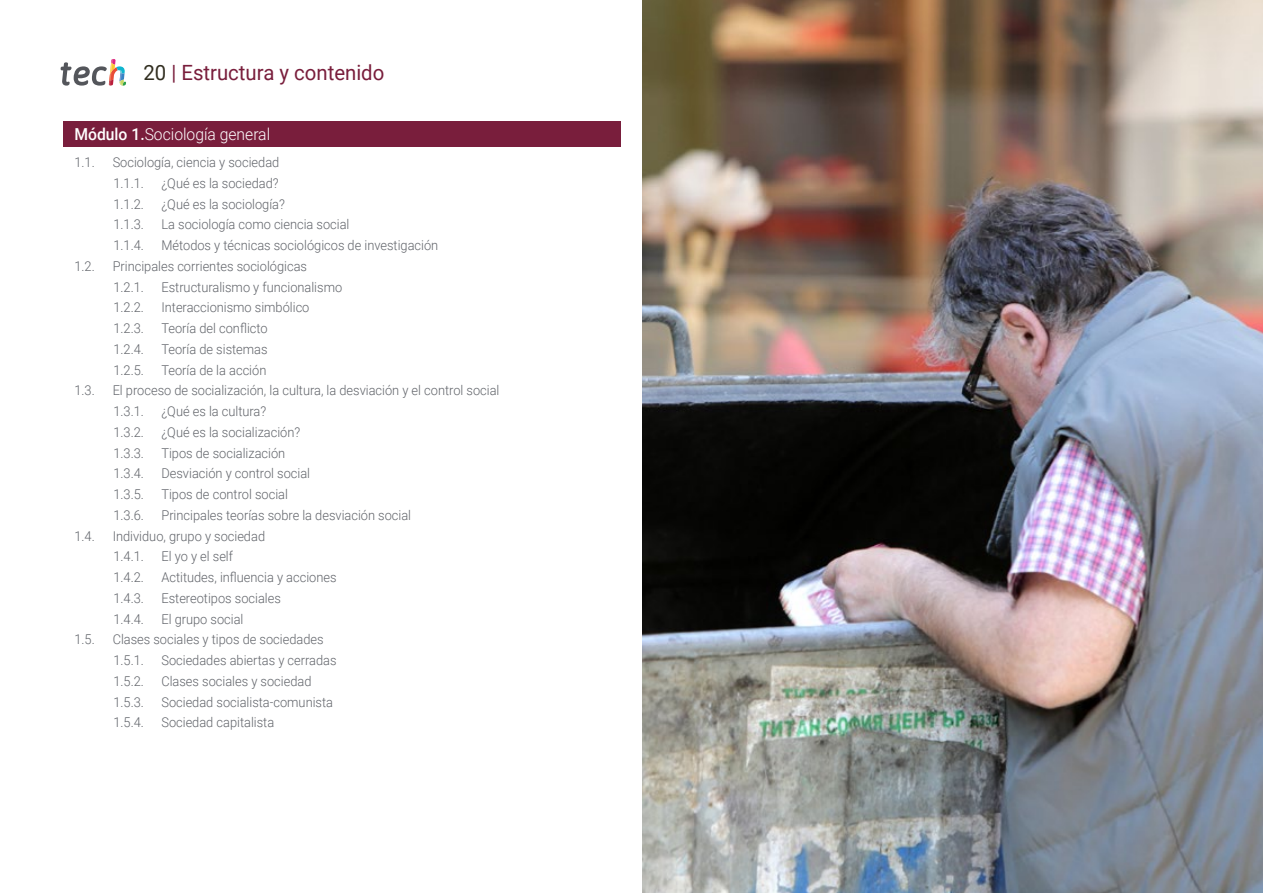
<style>
.page{position:relative;width:1263px;height:893px;background:#fff}
.page>*{position:absolute;margin:0;border:0;box-sizing:border-box;transform-origin:0 0}
.t1{font:21px "Roboto";color:#791e3c}
.t2{font:300 16.5px "Roboto";color:#fff;scale:.95 1}
.t3{font:300 13.5px/20.7px "Roboto";color:#61646a;scale:.95 1}
.s1{color:#312e20}
.s2{font-weight:500}
</style>
<div class="page">
<div style="left:63px;top:121px;width:558px;height:25px;background:#791e3c"></div>
<svg style="left:61px;top:59px;width:65px;height:27px"></svg>
<img style="left:642px;top:0;width:621px;height:893px">
<h1 class="t1" style="left:144px;top:57px;width:242px"><span class="s1">20</span> | Estructura y contenido</h1>
<p class="t2" style="left:74px;top:123px;width:208px"><span class="s2">Módulo 1.</span>Sociología general</p>
<p class="t3" style="left:74px;top:151px;width:23px">1.1.</p>
<p class="t3" style="left:113px;top:151px;width:177px">Sociología, ciencia y sociedad<br>1.1.1.</p>
<p class="t3" style="left:161px;top:172px;width:125px">¿Qué es la sociedad?</p>
<p class="t3" style="left:113px;top:193px;width:34px">1.1.2.</p>
<p class="t3" style="left:161px;top:193px;width:132px">¿Qué es la sociología?</p>
<p class="t3" style="left:113px;top:214px;width:34px">1.1.3.</p>
<p class="t3" style="left:161px;top:214px;width:199px">La sociología como ciencia social</p>
<p class="t3" style="left:113px;top:234px;width:34px">1.1.4.</p>
<p class="t3" style="left:161px;top:234px;width:293px">Métodos y técnicas sociológicos de investigación</p>
<p class="t3" style="left:74px;top:255px;width:23px">1.2.</p>
<p class="t3" style="left:113px;top:255px;width:206px">Principales corrientes sociológicas<br>1.2.1.</p>
<p class="t3" style="left:161px;top:276px;width:192px">Estructuralismo y funcionalismo</p>
<p class="t3" style="left:113px;top:297px;width:34px">1.2.2.</p>
<p class="t3" style="left:161px;top:297px;width:157px">Interaccionismo simbólico</p>
<p class="t3" style="left:113px;top:317px;width:34px">1.2.3.</p>
<p class="t3" style="left:161px;top:317px;width:113px">Teoría del conflicto</p>
<p class="t3" style="left:113px;top:338px;width:34px">1.2.4.</p>
<p class="t3" style="left:161px;top:338px;width:113px">Teoría de sistemas</p>
<p class="t3" style="left:113px;top:359px;width:34px">1.2.5.</p>
<p class="t3" style="left:161px;top:359px;width:112px">Teoría de la acción</p>
<p class="t3" style="left:74px;top:380px;width:23px">1.3.</p>
<p class="t3" style="left:113px;top:380px;width:409px">El proceso de socialización, la cultura, la desviación y el control social<br>1.3.1.</p>
<p class="t3" style="left:161px;top:400px;width:112px">¿Qué es la cultura?</p>
<p class="t3" style="left:113px;top:421px;width:34px">1.3.2.</p>
<p class="t3" style="left:161px;top:421px;width:148px">¿Qué es la socialización?</p>
<p class="t3" style="left:113px;top:442px;width:34px">1.3.3.</p>
<p class="t3" style="left:161px;top:442px;width:132px">Tipos de socialización</p>
<p class="t3" style="left:113px;top:463px;width:34px">1.3.4.</p>
<p class="t3" style="left:161px;top:463px;width:158px">Desviación y control social</p>
<p class="t3" style="left:113px;top:483px;width:34px">1.3.5.</p>
<p class="t3" style="left:161px;top:483px;width:135px">Tipos de control social</p>
<p class="t3" style="left:113px;top:504px;width:34px">1.3.6.</p>
<p class="t3" style="left:161px;top:504px;width:264px">Principales teorías sobre la desviación social</p>
<p class="t3" style="left:74px;top:525px;width:23px">1.4.</p>
<p class="t3" style="left:113px;top:525px;width:162px">Individuo, grupo y sociedad<br>1.4.1.</p>
<p class="t3" style="left:161px;top:546px;width:77px">El yo y el self</p>
<p class="t3" style="left:113px;top:566px;width:34px">1.4.2.</p>
<p class="t3" style="left:161px;top:566px;width:186px">Actitudes, influencia y acciones</p>
<p class="t3" style="left:113px;top:587px;width:34px">1.4.3.</p>
<p class="t3" style="left:161px;top:587px;width:127px">Estereotipos sociales</p>
<p class="t3" style="left:113px;top:608px;width:34px">1.4.4.</p>
<p class="t3" style="left:161px;top:608px;width:88px">El grupo social</p>
<p class="t3" style="left:74px;top:629px;width:23px">1.5.</p>
<p class="t3" style="left:113px;top:629px;width:224px">Clases sociales y tipos de sociedades<br>1.5.1.</p>
<p class="t3" style="left:161px;top:649px;width:186px">Sociedades abiertas y cerradas</p>
<p class="t3" style="left:113px;top:670px;width:34px">1.5.2.</p>
<p class="t3" style="left:161px;top:670px;width:159px">Clases sociales y sociedad</p>
<p class="t3" style="left:113px;top:691px;width:34px">1.5.3.</p>
<p class="t3" style="left:161px;top:691px;width:182px">Sociedad socialista-comunista</p>
<p class="t3" style="left:113px;top:712px;width:34px">1.5.4.</p>
<p class="t3" style="left:161px;top:712px;width:120px">Sociedad capitalista</p>
</div>
